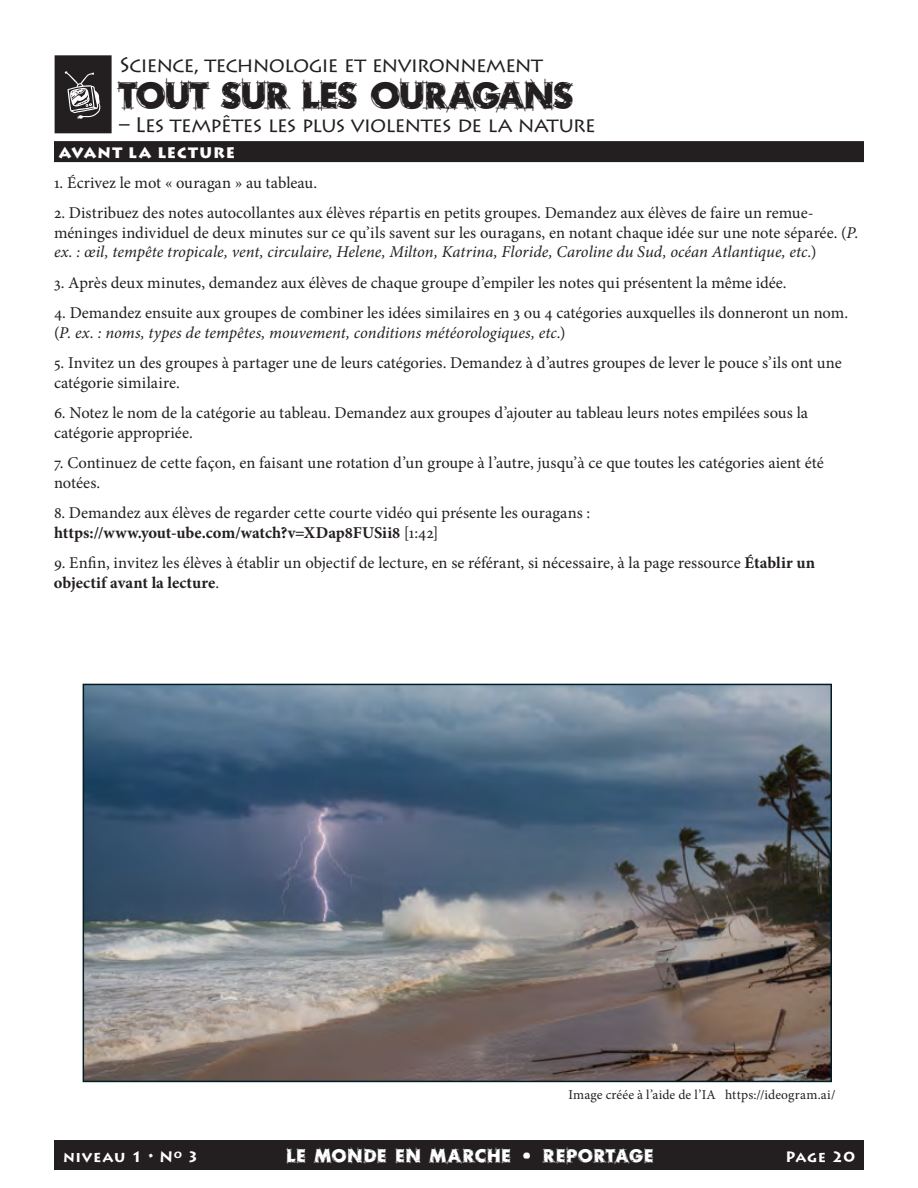
<style>
.page{position:relative;width:918px;height:1188px;background:#fff}
.page>*{position:absolute;margin:0;border:0;box-sizing:border-box;transform-origin:0 0}
.Headline_w_header_and_small_headline{font:36px "Rough Draft";letter-spacing:-.025em;color:#231f20}
.Headline_w_header_and_small_headline-2{font:21px "Lithos Pro";letter-spacing:-.05em;color:#231f20}
.t1{font:18px "Rough Draft";letter-spacing:.055em;color:#fff}
.Text_basic{font:16.5px/19.8px "Minion Pro";color:#231f20}
.t2{font:700 15px "Lithos Pro";letter-spacing:.045em;color:#fff}
.Subheader_black_bar{font:900 15px "Lithos Pro";letter-spacing:.07em;color:#fff}
.Text_basic-2{font:13.5px "Minion Pro";letter-spacing:.015em;color:#231f20}
.s1{font-style:italic}
.s2{font-weight:700}
.s3{font-size:18px}
</style>
<div class="page">
<div style="left:54px;top:1140px;width:810px;height:30px;background:#231f20"></div>
<div style="left:54px;top:141px;width:810px;height:21px;background:#231f20"></div>
<img style="left:86px;top:687px;width:743px;height:392px">
<div style="left:83px;top:684px;width:749px;height:398px;border:2px solid #001c25"></div>
<div style="left:55px;top:55px;width:57px;height:78px;background:#231f20"></div>
<svg style="left:65px;top:71px;width:35px;height:48px"></svg>
<p class="Headline_w_header_and_small_headline-2" style="left:119px;top:53px;width:426px">Science, technologie et environnement</p>
<p class="Headline_w_header_and_small_headline" style="left:119px;top:72px;width:456px">TOUT SUR LES OURAGANS</p>
<p class="Headline_w_header_and_small_headline-2" style="left:119px;top:113px;width:478px">– Les tempêtes les plus violentes de la nature</p>
<p class="Subheader_black_bar" style="left:59px;top:143px;width:178px">AVANT LA LECTURE</p>
<p class="Text_basic" style="left:54px;top:172px;width:265px">1. Écrivez le mot « ouragan » au tableau.</p>
<p class="Text_basic" style="left:54px;top:203px;width:806px">2. Distribuez des notes autocollantes aux élèves répartis en petits groupes. Demandez aux élèves de faire un remue&shy;méninges individuel de deux minutes sur ce qu’ils savent sur les ouragans, en notant chaque idée sur une note séparée. (<span class="s1">P. ex. : œil, tempête tropicale, vent, circulaire, Helene, Milton, Katrina, Floride, Caroline du Sud, océan Atlantique, etc.</span>)</p>
<p class="Text_basic" style="left:54px;top:273px;width:734px">3. Après deux minutes, demandez aux élèves de chaque groupe d’empiler les notes qui présentent la même idée.</p>
<p class="Text_basic" style="left:54px;top:303px;width:796px">4. Demandez ensuite aux groupes de combiner les idées similaires en 3 ou 4 catégories auxquelles ils donneront un nom. (<span class="s1">P. ex. : noms, types de tempêtes, mouvement, conditions météorologiques, etc.</span>)</p>
<p class="Text_basic" style="left:54px;top:353px;width:789px">5. Invitez un des groupes à partager une de leurs catégories. Demandez à d’autres groupes de lever le pouce s’ils ont une catégorie similaire.</p>
<p class="Text_basic" style="left:54px;top:403px;width:756px">6. Notez le nom de la catégorie au tableau. Demandez aux groupes d’ajouter au tableau leurs notes empilées sous la catégorie appropriée.</p>
<p class="Text_basic" style="left:54px;top:453px;width:771px">7. Continuez de cette façon, en faisant une rotation d’un groupe à l’autre, jusqu’à ce que toutes les catégories aient été notées.</p>
<p class="Text_basic" style="left:54px;top:503px;width:538px">8. Demandez aux élèves de regarder cette courte vidéo qui présente les ouragans : <span class="s2">https://www.yout-ube.com/watch?v=XDap8FUSii8</span> [1:42]</p>
<p class="Text_basic" style="left:54px;top:553px;width:763px">9. Enfin, invitez les élèves à établir un objectif de lecture, en se référant, si nécessaire, à la page ressource <span class="s2">Établir un objectif avant la lecture</span>.</p>
<p class="Text_basic-2" style="left:568px;top:1086px;width:269px">Image créée à l’aide de l’IA https://ideogram.ai/</p>
<p class="t2" style="left:63px;top:1148px;width:138px">niveau 1 <span class="s3">•</span> N<sup>o</sup> 3</p>
<p class="t1" style="left:286px;top:1144px;width:368px">LE MONDE EN MARCHE • REPORTAGE</p>
<p class="t2" style="left:785px;top:1148px;width:71px">Page 20</p>
</div>
